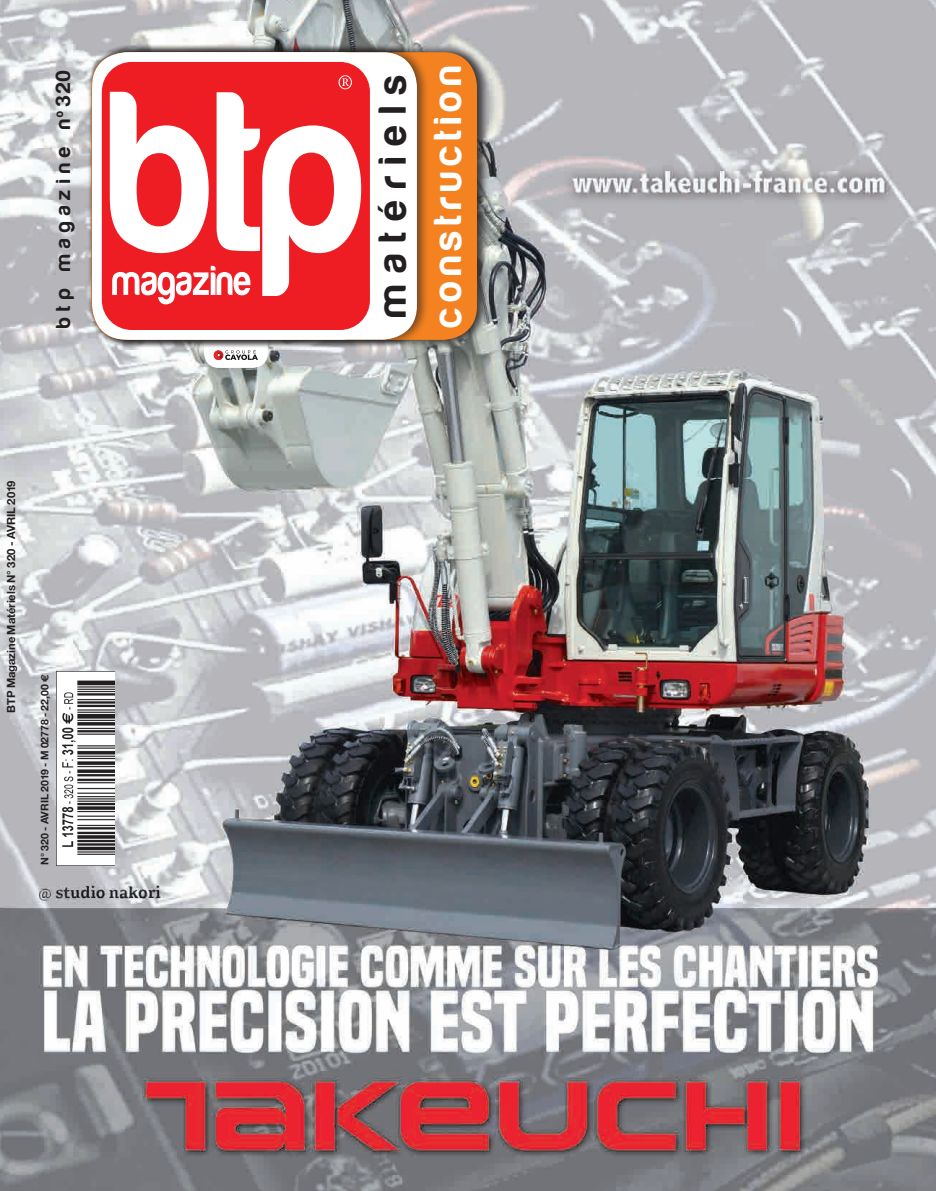
<style>
.page{position:relative;width:936px;height:1191px;background:#fff}
.page>*{position:absolute;margin:0;border:0;box-sizing:border-box;transform-origin:0 0}
.t1{font:700 40.5px "Harabara";letter-spacing:.145em;color:#fff}
.t2{font:700 40.5px "Harabara";letter-spacing:.295em;color:#231f20}
.t3{font:700 21px "Harabara";letter-spacing:.3em;color:#231f20}
.t4{font:700 11.25px "Helvetica Neue";letter-spacing:-.01em;color:#231f20}
.t5{font:700 10.5px "Helvetica Neue";letter-spacing:-.005em;color:#231f20}
.s1{font-family:"Euro Sans"}
</style>
<div class="page">
<img style="left:0;top:0;width:935px;height:1191px">
<svg style="left:204px;top:348px;width:64px;height:20px"></svg>
<img style="left:57px;top:671px;width:57px;height:194px">
<div style="left:88px;top:44px;width:401px;height:304px;background:#231f20;opacity:.6"></div>
<div style="left:92px;top:52px;width:385px;height:288px;background:#f58220;border-radius:34px"></div>
<div style="left:88px;top:44px;width:341px;height:304px;background:#231f20;opacity:.6"></div>
<div style="left:92px;top:52px;width:325px;height:288px;background:#fff;border-radius:34px"></div>
<svg style="left:92px;top:52px;width:287px;height:288px;fill:#ee1d23"></svg>
<svg style="left:110px;top:75px;width:252px;height:229px"></svg>
<h2 class="t3" style="left:52px;top:328px;width:260px;rotate:-90deg">btp magazine n<sup>o</sup> 320</h2>
<p class="t4" style="left:1px;top:713px;width:234px;rotate:-90deg">BTP Magazine Matériels N° 320 - Avril 2019</p>
<p class="t5" style="left:35px;top:865px;width:193px;rotate:-90deg">N° 320 - avril 2019 - M 02778 - 22,00 <span class="s1">E</span></p>
<h1 class="t2" style="left:372px;top:317px;width:245px;rotate:-90deg">matériels</h1>
<h1 class="t1" style="left:426px;top:326px;width:263px;rotate:-90deg">construction</h1>
</div>
